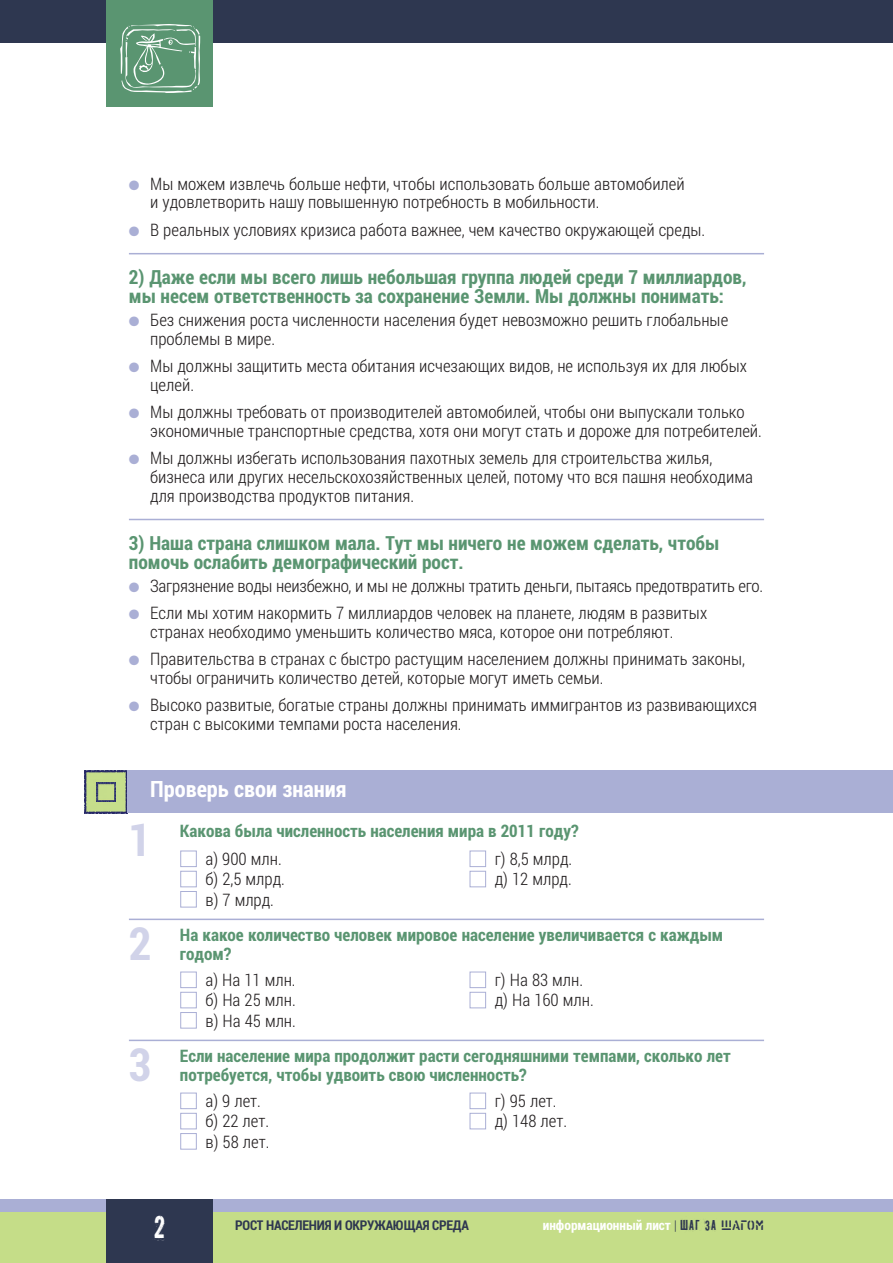
<style>
.page{position:relative;width:893px;height:1263px;background:#fff}
.page>*{position:absolute;margin:0;border:0;box-sizing:border-box;transform-origin:0 0}
.t1{font:700 45.6px "Roboto Condensed";color:#d1d3e9}
.t2{font:30px "PF Fuel Pro";color:#fff}
.t3{font:700 22.5px "Roboto Condensed";color:#fff}
.t4{font:700 19.5px/18.8px "Roboto Condensed";color:#5a9571}
.t5{font:300 17.25px/18.8px "Roboto Condensed";color:#231f20}
.t6{font:700 17.25px/18.8px "Roboto Condensed";color:#5a9571}
.t7{font:700 13.5px "Roboto Condensed";letter-spacing:-.02em;color:#2e3750}
.t8{font:700 13.5px "Roboto Condensed";color:#fff}
.s1{color:#aaafd5}
.s2{color:#fff}
.s3{font-weight:300;color:#2e3750}
.s4{font-family:"PF Fuel Pro";font-weight:400;color:#2e3750}
.s5{font-family:"Logistica Two";font-weight:400;color:#2e3750}
</style>
<div class="page">
<img style="left:85px;top:770px;width:42px;height:43px">
<div style="left:127px;top:770px;width:765px;height:43px;background:#aaafd5"></div>
<div style="left:0;top:0;width:892px;height:43px;background:#2e3750"></div>
<div style="left:0;top:1199px;width:892px;height:13px;background:#aaafd5"></div>
<div style="left:0;top:1212px;width:892px;height:51px;background:#c5dd88"></div>
<div style="left:106px;top:1199px;width:106px;height:64px;background:#2e3750"></div>
<div style="left:106px;top:0;width:106px;height:106px;background:#5a9571"></div>
<svg style="left:120px;top:24px;width:80px;height:69px"></svg>
<hr style="left:129px;top:253px;width:635px;height:1px;background:#aaafd5">
<hr style="left:129px;top:519px;width:635px;height:1px;background:#aaafd5">
<hr style="left:129px;top:918px;width:635px;height:2px;background:#aaafd5">
<hr style="left:129px;top:1040px;width:635px;height:1px;background:#aaafd5">
<p class="t5" style="left:150px;top:176px;width:536px;text-indent:-21px"><span class="s1">●</span> Мы можем извлечь больше нефти, чтобы использовать больше автомобилей и удовлетворить нашу повышенную потребность в мобильности.</p>
<p class="t5" style="left:129px;top:222px;width:578px"><span class="s1">●</span> В реальных условиях кризиса работа важнее, чем качество окружающей среды.</p>
<p class="t4" style="left:129px;top:268px;width:619px">2) Даже если мы всего лишь небольшая группа людей среди 7 миллиардов, мы несем ответственность за сохранение Земли. Мы должны понимать:</p>
<p class="t5" style="left:150px;top:313px;width:579px;text-indent:-21px"><span class="s1">●</span> Без снижения роста численности населения будет невозможно решить глобальные проблемы в мире.</p>
<p class="t5" style="left:150px;top:359px;width:598px;text-indent:-21px"><span class="s1">●</span> Мы должны защитить места обитания исчезающих видов, не используя их для любых целей.</p>
<p class="t5" style="left:150px;top:405px;width:613px;text-indent:-21px"><span class="s1">●</span> Мы должны требовать от производителей автомобилей, чтобы они выпускали только экономичные транспортные средства, хотя они могут стать и дороже для потребителей.</p>
<p class="t5" style="left:150px;top:451px;width:604px;text-indent:-21px"><span class="s1">●</span> Мы должны избегать использования пахотных земель для строительства жилья, бизнеса или других несельскохозяйственных целей, потому что вся пашня необходима для производства продуктов питания.</p>
<p class="t4" style="left:129px;top:534px;width:592px">3) Наша страна слишком мала. Тут мы ничего не можем сделать, чтобы помочь ослабить демографический рост.</p>
<p class="t5" style="left:129px;top:579px;width:635px"><span class="s1">●</span> Загрязнение воды неизбежно, и мы не должны тратить деньги, пытаясь предотвратить его.</p>
<p class="t5" style="left:150px;top:606px;width:558px;text-indent:-21px"><span class="s1">●</span> Если мы хотим накормить 7 миллиардов человек на планете, людям в развитых странах необходимо уменьшить количество мяса, которое они потребляют.</p>
<p class="t5" style="left:150px;top:652px;width:596px;text-indent:-21px"><span class="s1">●</span> Правительства в странах с быстро растущим населением должны принимать законы, чтобы ограничить количество детей, которые могут иметь семьи.</p>
<p class="t5" style="left:150px;top:698px;width:608px;text-indent:-21px"><span class="s1">●</span> Высоко развитые, богатые страны должны принимать иммигрантов из развивающихся стран с высокими темпами роста населения.</p>
<h3 class="t3" style="left:150px;top:776px;width:198px">Проверь свои знания</h3>
<h1 class="t1" style="left:129px;top:814px;width:24px">1</h1>
<p class="t6" style="left:180px;top:822px;width:400px">Какова была численность населения мира в 2011 году?</p>
<p class="t5" style="left:180px;top:852px;width:103px"><span class="s2">■</span> a) 900 млн.</p>
<p class="t5" style="left:469px;top:852px;width:104px"><span class="s2">■</span> г) 8,5 млрд.</p>
<p class="t5" style="left:180px;top:872px;width:106px"><span class="s2">■</span> б) 2,5 млрд.</p>
<p class="t5" style="left:469px;top:872px;width:104px"><span class="s2">■</span> д) 12 млрд.</p>
<p class="t5" style="left:180px;top:892px;width:96px"><span class="s2">■</span> в) 7 млрд.</p>
<h1 class="t1" style="left:129px;top:918px;width:24px">2</h1>
<p class="t6" style="left:180px;top:926px;width:545px">На какое количество человек мировое население увеличивается с каждым годом?</p>
<p class="t5" style="left:180px;top:973px;width:117px"><span class="s2">■</span> a) На 11 млн.</p>
<p class="t5" style="left:469px;top:973px;width:115px"><span class="s2">■</span> г) На 83 млн.</p>
<p class="t5" style="left:180px;top:993px;width:117px"><span class="s2">■</span> б) На 25 млн.</p>
<p class="t5" style="left:469px;top:993px;width:126px"><span class="s2">■</span> д) На 160 млн.</p>
<p class="t5" style="left:180px;top:1013px;width:117px"><span class="s2">■</span> в) На 45 млн.</p>
<h1 class="t1" style="left:129px;top:1039px;width:24px">3</h1>
<p class="t6" style="left:180px;top:1047px;width:552px">Если население мира продолжит расти сегодняшними темпами, сколько лет потребуется, чтобы удвоить свою численность?</p>
<p class="t5" style="left:180px;top:1094px;width:82px"><span class="s2">■</span> a) 9 лет.</p>
<p class="t5" style="left:469px;top:1094px;width:89px"><span class="s2">■</span> г) 95 лет.</p>
<p class="t5" style="left:180px;top:1114px;width:91px"><span class="s2">■</span> б) 22 лет.</p>
<p class="t5" style="left:469px;top:1114px;width:99px"><span class="s2">■</span> д) 148 лет.</p>
<p class="t5" style="left:180px;top:1134px;width:91px"><span class="s2">■</span> в) 58 лет.</p>
<h2 class="t2" style="left:153px;top:1210px;width:15px">2</h2>
<p class="t7" style="left:235px;top:1217px;width:235px">РОСТ НАСЕЛЕНИЯ И ОКРУЖАЮЩАЯ СРЕДА</p>
<p class="t8" style="left:543px;top:1217px;width:223px">информационный лист <span class="s3">|</span> <span class="s4">Шаг за</span> <span class="s5">шагом</span></p>
</div>
